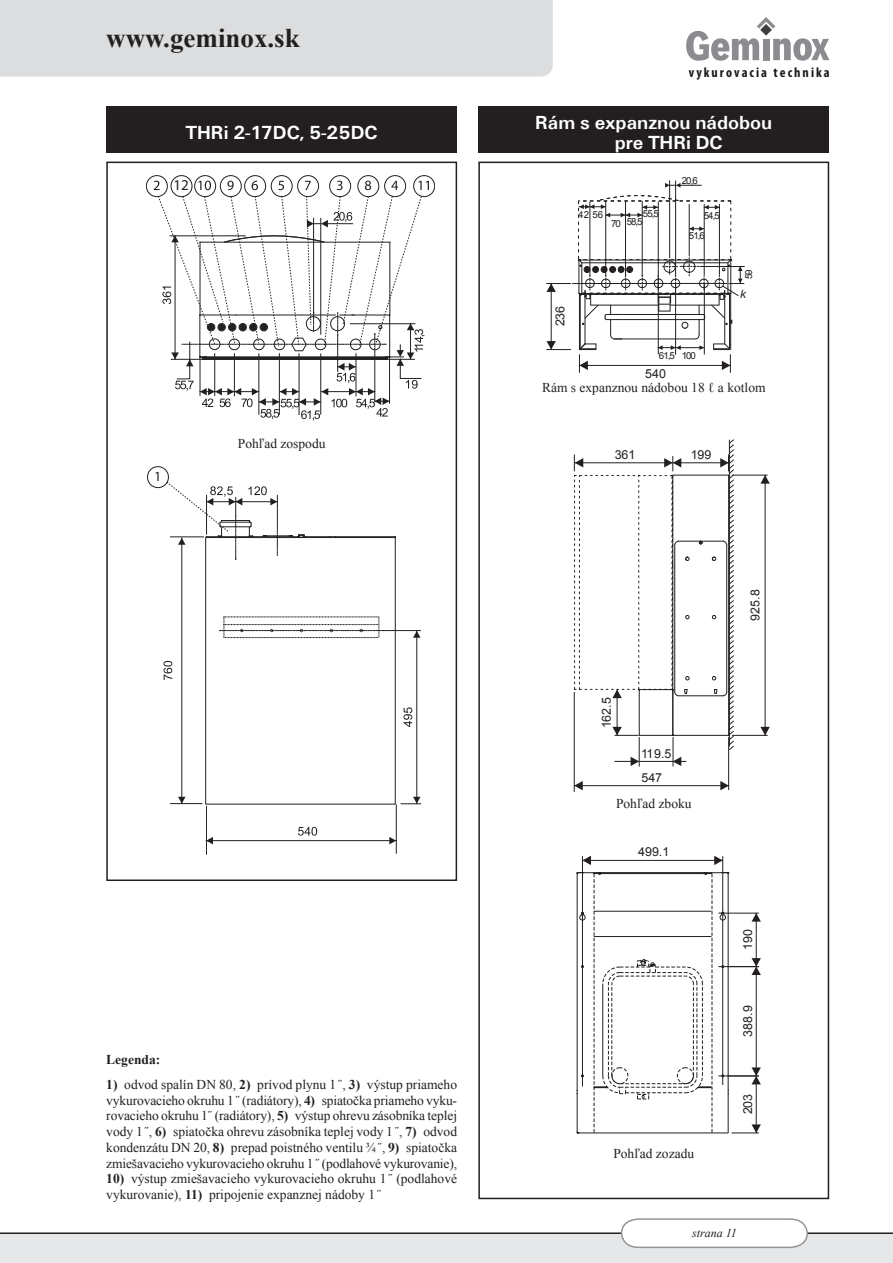
<style>
.page{position:relative;width:893px;height:1263px;background:#fff}
.page>*{position:absolute;margin:0;border:0;box-sizing:border-box;transform-origin:0 0}
.t1{font:700 27px "Times New Roman";color:#231f20}
.t2{font:700 19.5px/19.5px "Unitus TEE";color:#fff;text-align:center}
.t3{font:15px "Myriad Pro";color:#231f20}
.t4{font:700 condensed 13.8px "Myriad Pro";letter-spacing:.15em;color:#1a1a1a}
.t5{font:13.5px/15.8px "Times New Roman";color:#231f20;text-align:justify}
.t6{font:700 13.5px "Times New Roman";color:#231f20}
.t7{font:12.45px "Arial";color:#231f20}
.t8{font:italic 12px "Times New Roman";color:#231f20}
.t9{font:italic 11.55px "Arial";color:#231f20}
.t10{font:9.75px "Arial";letter-spacing:-.095em;color:#231f20}
.s1{font-weight:700}
</style>
<div class="page">
<div style="left:106px;top:162px;width:351px;height:719px;border:2px solid #231f20"></div>
<div style="left:478px;top:162px;width:351px;height:1037px;border:2px solid #231f20"></div>
<svg style="left:391px;top:181px;width:7px;height:9px"></svg>
<div style="left:384px;top:175px;width:22px;height:22px;border:1px solid #231f20;border-radius:50%"></div>
<svg style="left:365px;top:181px;width:6px;height:9px"></svg>
<div style="left:358px;top:175px;width:21px;height:22px;border:1px solid #231f20;border-radius:50%"></div>
<svg style="left:252px;top:181px;width:6px;height:9px"></svg>
<div style="left:244px;top:175px;width:22px;height:22px;border:1px solid #231f20;border-radius:50%"></div>
<svg style="left:418px;top:181px;width:11px;height:9px"></svg>
<div style="left:413px;top:175px;width:22px;height:22px;border:1px solid #231f20;border-radius:50%"></div>
<svg style="left:227px;top:181px;width:7px;height:9px"></svg>
<div style="left:220px;top:175px;width:21px;height:22px;border:1px solid #231f20;border-radius:50%"></div>
<svg style="left:198px;top:181px;width:13px;height:9px"></svg>
<div style="left:194px;top:175px;width:22px;height:22px;border:1px solid #231f20;border-radius:50%"></div>
<div style="left:171px;top:175px;width:21px;height:22px;border:1px solid #231f20;border-radius:50%"></div>
<svg style="left:278px;top:181px;width:6px;height:9px"></svg>
<div style="left:271px;top:175px;width:21px;height:22px;border:1px solid #231f20;border-radius:50%"></div>
<svg style="left:154px;top:181px;width:6px;height:9px"></svg>
<div style="left:146px;top:175px;width:22px;height:22px;border:1px solid #231f20;border-radius:50%"></div>
<svg style="left:305px;top:181px;width:6px;height:9px"></svg>
<div style="left:297px;top:175px;width:22px;height:22px;border:1px solid #231f20;border-radius:50%"></div>
<svg style="left:337px;top:181px;width:6px;height:9px"></svg>
<div style="left:329px;top:175px;width:22px;height:22px;border:1px solid #231f20;border-radius:50%"></div>
<svg style="left:158px;top:196px;width:267px;height:225px"></svg>
<div style="left:205px;top:537px;width:191px;height:267px;border:1px solid #231f20"></div>
<hr style="left:396px;top:805px;width:1px;height:48px;background:#231f20">
<hr style="left:206px;top:806px;width:1px;height:48px;background:#231f20">
<hr style="left:171px;top:803px;width:31px;height:1px;background:#231f20">
<hr style="left:416px;top:631px;width:1px;height:173px;background:#231f20">
<svg style="left:413px;top:631px;width:7px;height:7px"></svg>
<svg style="left:401px;top:797px;width:20px;height:7px"></svg>
<hr style="left:182px;top:538px;width:1px;height:266px;background:#231f20">
<svg style="left:178px;top:797px;width:8px;height:7px"></svg>
<hr style="left:206px;top:840px;width:190px;height:1px;background:#231f20">
<svg style="left:389px;top:837px;width:7px;height:7px"></svg>
<svg style="left:207px;top:837px;width:6px;height:7px"></svg>
<svg style="left:298px;top:827px;width:19px;height:9px"></svg>
<svg style="left:164px;top:661px;width:8px;height:19px"></svg>
<svg style="left:403px;top:707px;width:9px;height:20px"></svg>
<hr style="left:303px;top:536px;width:92px;height:1px;background:#231f20">
<hr style="left:383px;top:630px;width:37px;height:1px;background:#231f20">
<svg style="left:220px;top:616px;width:163px;height:22px"></svg>
<svg style="left:155px;top:472px;width:4px;height:9px"></svg>
<div style="left:147px;top:466px;width:22px;height:22px;border:1px solid #231f20;border-radius:50%"></div>
<svg style="left:166px;top:482px;width:140px;height:78px"></svg>
<hr style="left:551px;top:283px;width:1px;height:67px;background:#231f20">
<svg style="left:546px;top:283px;width:24px;height:9px"></svg>
<svg style="left:546px;top:341px;width:25px;height:9px"></svg>
<hr style="left:573px;top:283px;width:154px;height:1px;background:#231f20">
<hr style="left:669px;top:181px;width:1px;height:77px;background:#231f20">
<hr style="left:675px;top:181px;width:1px;height:94px;background:#231f20">
<svg style="left:665px;top:183px;width:36px;height:5px"></svg>
<svg style="left:578px;top:195px;width:166px;height:177px"></svg>
<hr style="left:719px;top:913px;width:40px;height:1px;background:#231f20">
<hr style="left:756px;top:913px;width:1px;height:54px;background:#231f20">
<svg style="left:751px;top:913px;width:10px;height:9px"></svg>
<hr style="left:719px;top:966px;width:40px;height:1px;background:#231f20">
<hr style="left:756px;top:967px;width:1px;height:109px;background:#231f20">
<svg style="left:751px;top:958px;width:10px;height:17px"></svg>
<hr style="left:719px;top:1076px;width:40px;height:1px;background:#231f20">
<hr style="left:756px;top:1076px;width:1px;height:57px;background:#231f20">
<svg style="left:732px;top:1124px;width:29px;height:10px"></svg>
<svg style="left:751px;top:1067px;width:10px;height:17px"></svg>
<hr style="left:582px;top:856px;width:1px;height:230px;background:#231f20">
<hr style="left:722px;top:856px;width:1px;height:229px;background:#231f20">
<hr style="left:582px;top:860px;width:141px;height:1px;background:#231f20">
<svg style="left:582px;top:856px;width:9px;height:9px"></svg>
<svg style="left:714px;top:856px;width:9px;height:9px"></svg>
<hr style="left:578px;top:1132px;width:150px;height:1px;background:#231f20">
<hr style="left:578px;top:872px;width:149px;height:1px;background:#231f20">
<hr style="left:577px;top:873px;width:1px;height:259px;background:#231f20">
<hr style="left:728px;top:873px;width:1px;height:259px;background:#231f20">
<svg style="left:593px;top:872px;width:120px;height:260px"></svg>
<svg style="left:720px;top:912px;width:6px;height:8px"></svg>
<svg style="left:579px;top:912px;width:6px;height:8px"></svg>
<hr style="left:617px;top:690px;width:1px;height:45px;background:#231f20">
<hr style="left:639px;top:735px;width:33px;height:1px;background:#231f20">
<hr style="left:639px;top:690px;width:1px;height:45px;background:#231f20">
<hr style="left:732px;top:475px;width:35px;height:1px;background:#231f20">
<hr style="left:732px;top:735px;width:35px;height:1px;background:#231f20">
<hr style="left:765px;top:475px;width:1px;height:260px;background:#231f20">
<svg style="left:760px;top:475px;width:10px;height:9px"></svg>
<svg style="left:760px;top:727px;width:10px;height:8px"></svg>
<hr style="left:678px;top:695px;width:45px;height:1px;background:#231f20">
<hr style="left:678px;top:541px;width:45px;height:1px;background:#231f20">
<hr style="left:673px;top:475px;width:56px;height:1px;background:#231f20">
<hr style="left:672px;top:475px;width:1px;height:260px;background:#231f20">
<hr style="left:673px;top:735px;width:55px;height:1px;background:#231f20">
<svg style="left:699px;top:541px;width:4px;height:4px"></svg>
<hr style="left:673px;top:462px;width:56px;height:1px;background:#231f20">
<hr style="left:640px;top:761px;width:33px;height:1px;background:#231f20">
<svg style="left:612px;top:727px;width:28px;height:39px"></svg>
<svg style="left:574px;top:455px;width:115px;height:243px"></svg>
<svg style="left:672px;top:735px;width:14px;height:31px"></svg>
<hr style="left:574px;top:785px;width:155px;height:1px;background:#231f20">
<svg style="left:575px;top:781px;width:8px;height:9px"></svg>
<svg style="left:720px;top:781px;width:8px;height:9px"></svg>
<hr style="left:574px;top:692px;width:1px;height:100px;background:#231f20">
<hr style="left:728px;top:737px;width:1px;height:53px;background:#231f20">
<svg style="left:712px;top:439px;width:22px;height:311px"></svg>
<div style="left:0;top:0;width:553px;height:77px;background:#dcdddf"></div>
<div style="left:0;top:1233px;width:893px;height:30px;background:#e6e7e9"></div>
<hr style="left:0;top:1232px;width:893px;height:2px;background:#231f20">
<svg style="left:620px;top:1218px;width:189px;height:30px"></svg>
<svg style="left:686px;top:17px;width:143px;height:44px"></svg>
<div style="left:106px;top:106px;width:351px;height:47px;background:#231f20"></div>
<div style="left:478px;top:106px;width:351px;height:47px;background:#231f20"></div>
<h1 class="t1" style="left:106px;top:20px;width:195px">www.geminox.sk</h1>
<p class="t4" style="left:689px;top:64px;width:142px">vykurovacia technika</p>
<h2 class="t2" style="left:186px;top:123px;width:179px">THRi 2‑17DC, 5‑25DC</h2>
<h2 class="t2" style="left:535px;top:113px;width:239px">Rám s expanznou nádobou pre THRi DC</h2>
<p class="t3" style="left:173px;top:176px;width:17px">12</p>
<p class="t5" style="left:238px;top:436px;width:89px">Pohľad zospodu</p>
<p class="t6" style="left:106px;top:1050px;width:55px">Legenda:</p>
<p class="t5" style="left:106px;top:1076px;width:352px"><span class="s1">1)</span> odvod spalín DN 80, <span class="s1">2)</span> prívod plynu 1˝, <span class="s1">3)</span> výstup priameho vykurovacieho okruhu 1˝ (radiátory), <span class="s1">4)</span> spiatočka priameho vyku‑ rovacieho okruhu 1˝ (radiátory), <span class="s1">5)</span> výstup ohrevu zásobníka teplej vody 1˝, <span class="s1">6)</span> spiatočka ohrevu zásobníka teplej vody 1˝, <span class="s1">7)</span> odvod kondenzátu DN 20, <span class="s1">8)</span> prepad poistného ventilu ¾˝, <span class="s1">9)</span> spiatočka zmiešavacieho vykurovacieho okruhu 1˝ (podlahové vykurovanie),</p>
<p class="t5" style="left:106px;top:1171px;width:352px"><span class="s1">10)</span> výstup zmiešavacieho vykurovacieho okruhu 1˝ (podlahové vykurovanie), <span class="s1">11)</span> pripojenie expanznej nádoby 1˝</p>
<p class="t10" style="left:682px;top:174px;width:18px">20,6</p>
<p class="t10" style="left:578px;top:208px;width:26px">42 56</p>
<p class="t10" style="left:643px;top:207px;width:18px">55,5</p>
<p class="t10" style="left:704px;top:209px;width:18px">54,5</p>
<p class="t10" style="left:611px;top:215px;width:33px">70 58,5</p>
<p class="t10" style="left:689px;top:229px;width:18px">51,6</p>
<p class="t7" style="left:552px;top:326px;width:22px;rotate:-90deg">236</p>
<p class="t10" style="left:659px;top:349px;width:18px">61,5</p>
<p class="t7" style="left:645px;top:366px;width:22px">540</p>
<p class="t10" style="left:682px;top:349px;width:16px">100</p>
<p class="t10" style="left:742px;top:279px;width:11px;rotate:-90deg">59</p>
<p class="t9" style="left:740px;top:286px;width:7px">k</p>
<p class="t5" style="left:542px;top:379px;width:225px">Rám s expanznou nádobou 18 ℓ a kotlom</p>
<p class="t7" style="left:615px;top:446px;width:22px">361</p>
<p class="t7" style="left:691px;top:446px;width:22px">199</p>
<p class="t7" style="left:598px;top:728px;width:33px;rotate:-90deg">162.5</p>
<p class="t7" style="left:641px;top:746px;width:32px">119.5</p>
<p class="t7" style="left:641px;top:769px;width:22px">547</p>
<p class="t5" style="left:616px;top:796px;width:77px">Pohľad zboku</p>
<p class="t7" style="left:638px;top:844px;width:33px">499.1</p>
<p class="t5" style="left:613px;top:1145px;width:82px">Pohľad zozadu</p>
<p class="t7" style="left:747px;top:620px;width:33px;rotate:-90deg">925.8</p>
<p class="t7" style="left:740px;top:950px;width:22px;rotate:-90deg">190</p>
<p class="t7" style="left:740px;top:1036px;width:33px;rotate:-90deg">388.9</p>
<p class="t7" style="left:740px;top:1114px;width:22px;rotate:-90deg">203</p>
<p class="t8" style="left:692px;top:1225px;width:46px">strana 11</p>
</div>
